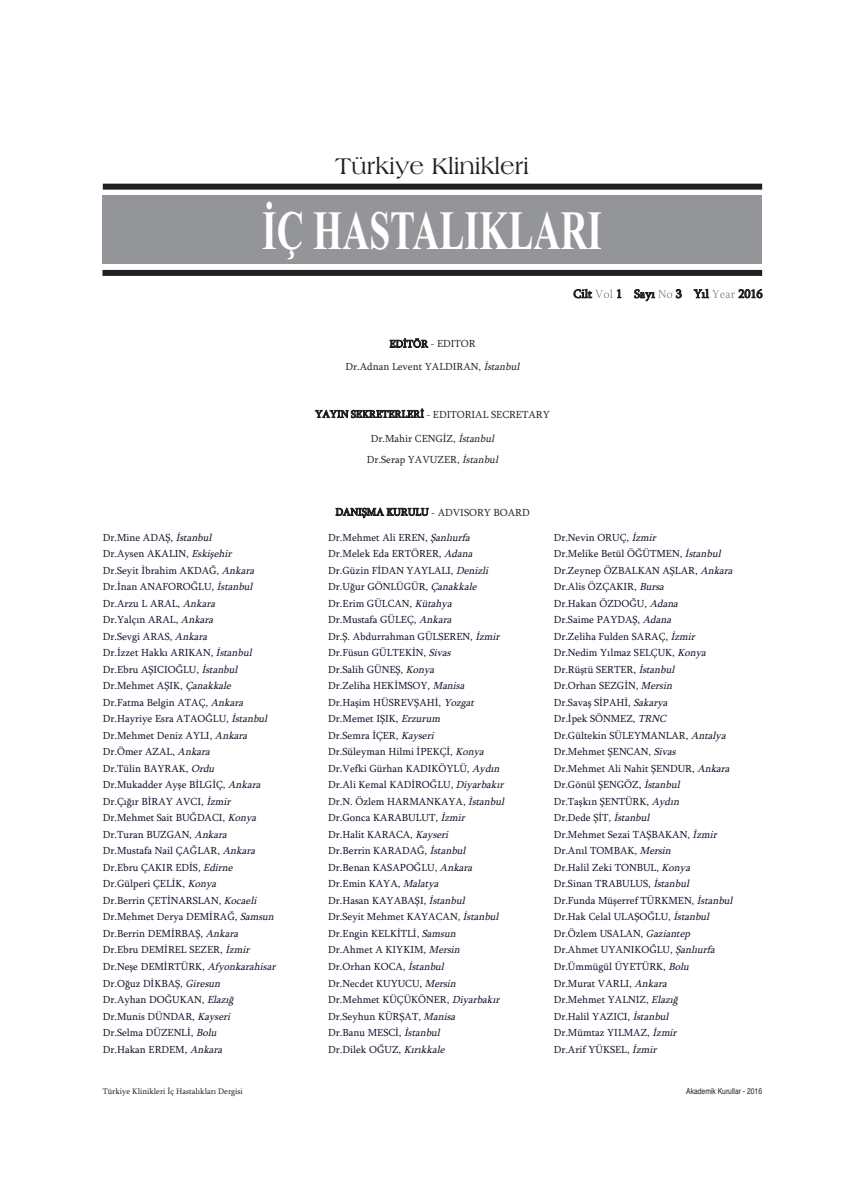
<style>
.page{position:relative;width:865px;height:1197px;background:#fff}
.page>*{position:absolute;margin:0;border:0;box-sizing:border-box;transform-origin:0 0}
.t1{font:700 55.35px "Times New Roman";color:#fff;scale:.68 1}
.t2{font:24px "Americana BT Roman";color:#231f20}
.t3{font:12px "Sylfaen";color:#231f20}
.t4{font:10.5px/16.5px "Sylfaen";color:#0e1227}
.t5{font:10.5px/22.2px "Sylfaen";color:#231f20;text-align:center}
.t6{font:8.25px "Sylfaen";color:#231f20}
.t7{font:condensed 8.25px "Helvetica";color:#231f20}
.s1{font-style:italic}
</style>
<div class="page">
<div style="left:102px;top:195px;width:660px;height:68px;background:#939598"></div>
<div style="left:103px;top:184px;width:659px;height:6px;background:#231f20"></div>
<div style="left:102px;top:270px;width:660px;height:6px;background:#231f20"></div>
<svg style="left:595px;top:289px;width:18px;height:9px"></svg>
<svg style="left:658px;top:290px;width:14px;height:8px"></svg>
<svg style="left:712px;top:290px;width:23px;height:8px"></svg>
<h2 class="t2" style="left:335px;top:152px;width:195px">Türkiye Klinikleri</h2>
<h1 class="t1" style="left:262px;top:198px;width:501px">İÇ HASTALIKLARI</h1>
<p class="t5" style="left:345px;top:333px;width:178px">EDİTÖR - EDITOR<br>Dr.Adnan Levent YALDIRAN, <span class="s1">İstanbul</span></p>
<p class="t5" style="left:315px;top:403px;width:236px">YAYIN SEKRETERLERİ - EDITORIAL SECRETARY</p>
<p class="t5" style="left:367px;top:428px;width:135px;line-height:21px">Dr.Mahir CENGİZ, <span class="s1">İstanbul<br></span>Dr.Serap YAVUZER, <span class="s1">İstanbul</span></p>
<p class="t5" style="left:335px;top:501px;width:196px">DANIŞMA KURULU - ADVISORY BOARD</p>
<p class="t3" style="left:573px;top:286px;width:20px">Cilt</p>
<p class="t3" style="left:616px;top:286px;width:40px">1 Sayı</p>
<p class="t3" style="left:676px;top:286px;width:35px">3 Yıl</p>
<p class="t3" style="left:738px;top:286px;width:25px">2016</p>
<p class="t4" style="left:103px;top:529px;width:177px">Dr.Mine ADAŞ, <span class="s1">İstanbul<br></span>Dr.Aysen AKALIN, <span class="s1">Eskişehir<br></span>Dr.Seyit İbrahim AKDAĞ, <span class="s1">Ankara<br></span>Dr.İnan ANAFOROĞLU, <span class="s1">İstanbul<br></span>Dr.Arzu L ARAL, <span class="s1">Ankara<br></span>Dr.Yalçın ARAL, <span class="s1">Ankara<br></span>Dr.Sevgi ARAS, <span class="s1">Ankara<br></span>Dr.İzzet Hakkı ARIKAN, <span class="s1">İstanbul<br></span>Dr.Ebru AŞICIOĞLU, <span class="s1">İstanbul<br></span>Dr.Mehmet AŞIK, <span class="s1">Çanakkale<br></span>Dr.Fatma Belgin ATAÇ, <span class="s1">Ankara<br></span>Dr.Hayriye Esra ATAOĞLU, <span class="s1">İstanbul<br></span>Dr.Mehmet Deniz AYLI, <span class="s1">Ankara<br></span>Dr.Ömer AZAL, <span class="s1">Ankara<br></span>Dr.Tülin BAYRAK, <span class="s1">Ordu<br></span>Dr.Mukadder Ayşe BİLGİÇ, <span class="s1">Ankara<br></span>Dr.Çığır BİRAY AVCI, <span class="s1">İzmir<br></span>Dr.Mehmet Sait BUĞDACI, <span class="s1">Konya<br></span>Dr.Turan BUZGAN, <span class="s1">Ankara<br></span>Dr.Mustafa Nail ÇAĞLAR, <span class="s1">Ankara<br></span>Dr.Ebru ÇAKIR EDİS, <span class="s1">Edirne<br></span>Dr.Gülperi ÇELİK, <span class="s1">Konya<br></span>Dr.Berrin ÇETİNARSLAN, <span class="s1">Kocaeli<br></span>Dr.Mehmet Derya DEMİRAĞ, <span class="s1">Samsun<br></span>Dr.Berrin DEMİRBAŞ, <span class="s1">Ankara<br></span>Dr.Ebru DEMİREL SEZER, <span class="s1">İzmir<br></span>Dr.Neşe DEMİRTÜRK, <span class="s1">Afyonkarahisar<br></span>Dr.Oğuz DİKBAŞ, <span class="s1">Giresun<br></span>Dr.Ayhan DOĞUKAN, <span class="s1">Elazığ<br></span>Dr.Munis DÜNDAR, <span class="s1">Kayseri<br></span>Dr.Selma DÜZENLİ, <span class="s1">Bolu<br></span>Dr.Hakan ERDEM, <span class="s1">Ankara</span></p>
<p class="t4" style="left:328px;top:529px;width:180px">Dr.Mehmet Ali EREN, <span class="s1">Şanlıurfa<br></span>Dr.Melek Eda ERTÖRER, <span class="s1">Adana<br></span>Dr.Güzin FİDAN YAYLALI, <span class="s1">Denizli<br></span>Dr.Uğur GÖNLÜGÜR, <span class="s1">Çanakkale<br></span>Dr.Erim GÜLCAN, <span class="s1">Kütahya<br></span>Dr.Mustafa GÜLEÇ, <span class="s1">Ankara<br></span>Dr.Ş. Abdurrahman GÜLSEREN, <span class="s1">İzmir<br></span>Dr.Füsun GÜLTEKİN, <span class="s1">Sivas<br></span>Dr.Salih GÜNEŞ, <span class="s1">Konya<br></span>Dr.Zeliha HEKİMSOY, <span class="s1">Manisa<br></span>Dr.Haşim HÜSREVŞAHİ, <span class="s1">Yozgat<br></span>Dr.Memet IŞIK, <span class="s1">Erzurum<br></span>Dr.Semra İÇER, <span class="s1">Kayseri<br></span>Dr.Süleyman Hilmi İPEKÇİ, <span class="s1">Konya<br></span>Dr.Vefki Gürhan KADIKÖYLÜ, <span class="s1">Aydın<br></span>Dr.Ali Kemal KADİROĞLU, <span class="s1">Diyarbakır<br></span>Dr.N. Özlem HARMANKAYA, <span class="s1">İstanbul<br></span>Dr.Gonca KARABULUT, <span class="s1">İzmir<br></span>Dr.Halit KARACA, <span class="s1">Kayseri<br></span>Dr.Berrin KARADAĞ, <span class="s1">İstanbul<br></span>Dr.Benan KASAPOĞLU, <span class="s1">Ankara<br></span>Dr.Emin KAYA, <span class="s1">Malatya<br></span>Dr.Hasan KAYABAŞI, <span class="s1">İstanbul<br></span>Dr.Seyit Mehmet KAYACAN, <span class="s1">İstanbul<br></span>Dr.Engin KELKİTLİ, <span class="s1">Samsun<br></span>Dr.Ahmet A KIYKIM, <span class="s1">Mersin<br></span>Dr.Orhan KOCA, <span class="s1">İstanbul<br></span>Dr.Necdet KUYUCU, <span class="s1">Mersin<br></span>Dr.Mehmet KÜÇÜKÖNER, <span class="s1">Diyarbakır<br></span>Dr.Seyhun KÜRŞAT, <span class="s1">Manisa<br></span>Dr.Banu MESCİ, <span class="s1">İstanbul<br></span>Dr.Dilek OĞUZ, <span class="s1">Kırıkkale</span></p>
<p class="t4" style="left:554px;top:529px;width:183px">Dr.Nevin ORUÇ, <span class="s1">İzmir<br></span>Dr.Melike Betül ÖĞÜTMEN, <span class="s1">İstanbul<br></span>Dr.Zeynep ÖZBALKAN AŞLAR, <span class="s1">Ankara<br></span>Dr.Alis ÖZÇAKIR, <span class="s1">Bursa<br></span>Dr.Hakan ÖZDOĞU, <span class="s1">Adana<br></span>Dr.Saime PAYDAŞ, <span class="s1">Adana<br></span>Dr.Zeliha Fulden SARAÇ, <span class="s1">İzmir<br></span>Dr.Nedim Yılmaz SELÇUK, <span class="s1">Konya<br></span>Dr.Rüştü SERTER, <span class="s1">İstanbul<br></span>Dr.Orhan SEZGİN, <span class="s1">Mersin<br></span>Dr.Savaş SİPAHİ, <span class="s1">Sakarya<br></span>Dr.İpek SÖNMEZ, <span class="s1">TRNC<br></span>Dr.Gültekin SÜLEYMANLAR, <span class="s1">Antalya<br></span>Dr.Mehmet ŞENCAN, <span class="s1">Sivas<br></span>Dr.Mehmet Ali Nahit ŞENDUR, <span class="s1">Ankara<br></span>Dr.Gönül ŞENGÖZ, <span class="s1">İstanbul<br></span>Dr.Taşkın ŞENTÜRK, <span class="s1">Aydın<br></span>Dr.Dede ŞİT, <span class="s1">İstanbul<br></span>Dr.Mehmet Sezai TAŞBAKAN, <span class="s1">İzmir<br></span>Dr.Anıl TOMBAK, <span class="s1">Mersin<br></span>Dr.Halil Zeki TONBUL, <span class="s1">Konya<br></span>Dr.Sinan TRABULUS, <span class="s1">İstanbul<br></span>Dr.Funda Müşerref TÜRKMEN, <span class="s1">İstanbul<br></span>Dr.Hak Celal ULAŞOĞLU, <span class="s1">İstanbul<br></span>Dr.Özlem USALAN, <span class="s1">Gaziantep<br></span>Dr.Ahmet UYANIKOĞLU, <span class="s1">Şanlıurfa<br></span>Dr.Ümmügül ÜYETÜRK, <span class="s1">Bolu<br></span>Dr.Murat VARLI, <span class="s1">Ankara<br></span>Dr.Mehmet YALNIZ, <span class="s1">Elazığ<br></span>Dr.Halil YAZICI, <span class="s1">İstanbul<br></span>Dr.Mümtaz YILMAZ, <span class="s1">İzmir<br></span>Dr.Arif YÜKSEL, <span class="s1">İzmir</span></p>
<p class="t6" style="left:103px;top:1086px;width:141px">Türkiye Klinikleri İç Hastalıkları Dergisi</p>
<p class="t7" style="left:686px;top:1086px;width:77px">Akademik Kurullar - 2016</p>
</div>
